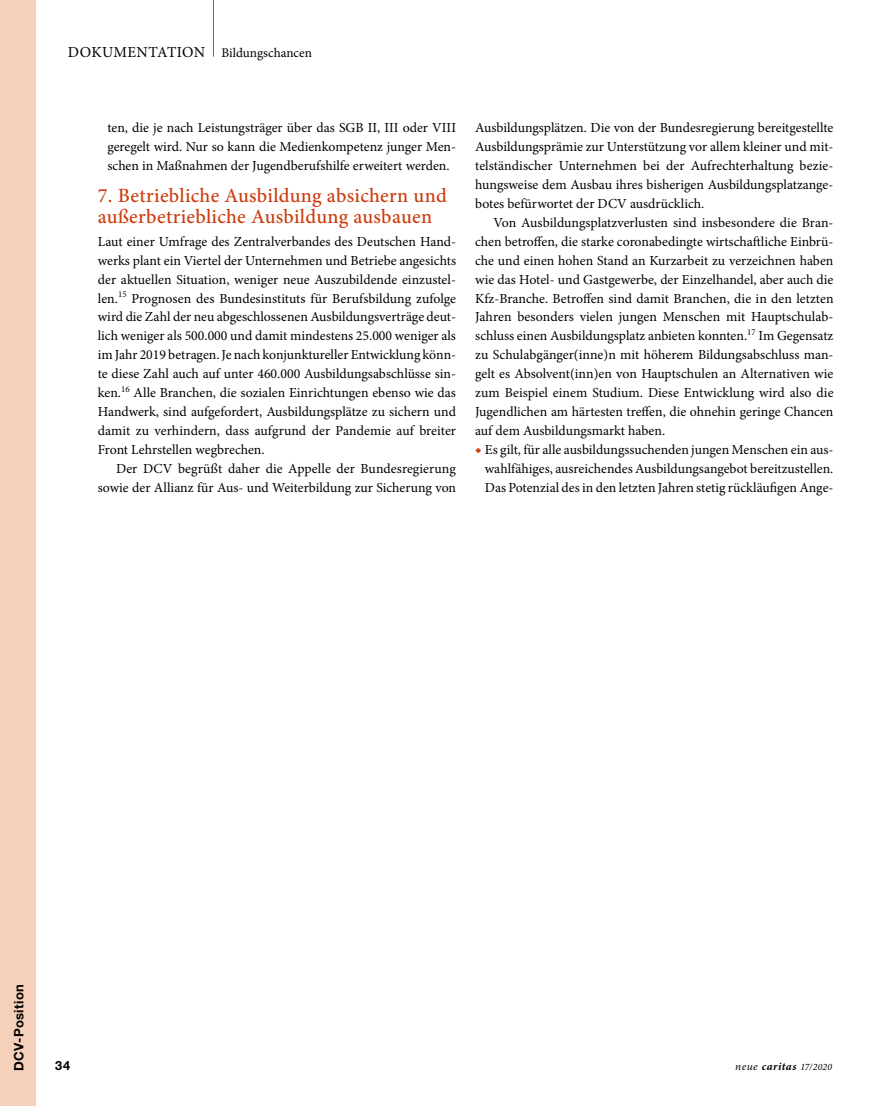
<style>
.page{position:relative;width:893px;height:1106px;background:#fff}
.page>*{position:absolute;margin:0;border:0;box-sizing:border-box;transform-origin:0 0}
.t1{font:500 20.25px/21px "Minion Pro";letter-spacing:.015em;color:#cc3b0c}
.t2{font:13.8px/18.9px "Minion Pro";color:#000;text-align:justify}
.t3{font:13.2px "Minion Pro";color:#000}
.t4{font:700 13.05px "Helvetica Neue LT Std";letter-spacing:.03em;color:#000}
.t5{font:700 12.75px "Helvetica Neue LT Std";color:#000}
.t6{font:italic 700 11.25px "Minion Pro";letter-spacing:.045em;color:#000}
.s1{font-size:15.3px}
.s2{color:#cc3b0c}
.s3{font-weight:400}
.s4{font-weight:400;font-size:9.75px}
</style>
<div class="page">
<div style="left:0;top:0;width:36px;height:1106px;background:#f5d0bb"></div>
<hr style="left:213px;top:0;width:1px;height:57px;background:#cc3b0c">
<p class="t3" style="left:68px;top:43px;width:246px"><span class="s1">DOKUMENTATION</span> Bildungschancen</p>
<p class="t2" style="left:107px;top:119px;width:350px">ten, die je nach Leistungsträger über das SGB II, III oder VIII geregelt wird. Nur so kann die Medienkompetenz junger Men&shy;schen in Maßnahmen der Jugendberufshilfe erweitert werden.</p>
<h1 class="t1" style="left:98px;top:185px;width:350px">7. Betriebliche Ausbildung absichern und außerbetriebliche Ausbildung ausbauen</h1>
<p class="t2" style="left:98px;top:232px;width:360px">Laut einer Umfrage des Zentralverbandes des Deutschen Hand&shy;werks plant ein Viertel der Unternehmen und Betriebe angesichts der aktuellen Situation, weniger neue Auszubildende einzustel&shy;len.<sup>15</sup> Prognosen des Bundesinstituts für Berufsbildung zufolge wird die Zahl der neu abgeschlossenen Ausbildungsverträge deut&shy;lich weniger als 500.000 und damit mindestens 25.000 weniger als im Jahr 2019 betragen. Je nach konjunktureller Entwicklung könn&shy;te diese Zahl auch auf unter 460.000 Ausbildungsabschlüsse sin&shy;ken.<sup>16</sup> Alle Branchen, die sozialen Einrichtungen ebenso wie das Handwerk, sind aufgefordert, Ausbildungsplätze zu sichern und damit zu verhindern, dass aufgrund der Pandemie auf breiter Front Lehrstellen wegbrechen.</p>
<p class="t2" style="left:98px;top:459px;width:360px;text-align:right">Der DCV begrüßt daher die Appelle der Bundesregierung sowie der Allianz für Aus- und Weiterbildung zur Sicherung von</p>
<p class="t2" style="left:475px;top:119px;width:360px">Ausbildungsplätzen. Die von der Bundesregierung bereitgestellte Ausbildungsprämie zur Unterstützung vor allem kleiner und mit&shy;telständischer Unternehmen bei der Aufrechterhaltung bezie&shy;hungsweise dem Ausbau ihres bisherigen Ausbildungsplatzange&shy;botes befürwortet der DCV ausdrücklich.</p>
<p class="t2" style="left:475px;top:213px;width:360px;text-indent:18px">Von Ausbildungsplatzverlusten sind insbesondere die Bran&shy;chen betroffen, die starke coronabedingte wirtschaftliche Einbrü&shy;che und einen hohen Stand an Kurzarbeit zu verzeichnen haben wie das Hotel- und Gastgewerbe, der Einzelhandel, aber auch die Kfz-Branche. Betroffen sind damit Branchen, die in den letzten Jahren besonders vielen jungen Menschen mit Hauptschulab&shy;schluss einen Ausbildungsplatz anbieten konnten.<sup>17</sup> Im Gegensatz zu Schulabgänger(inne)n mit höherem Bildungsabschluss man&shy;gelt es Absolvent(inn)en von Hauptschulen an Alternativen wie zum Beispiel einem Studium. Diese Entwicklung wird also die Jugendlichen am härtesten treffen, die ohnehin geringe Chancen auf dem Ausbildungsmarkt haben.</p>
<p class="t2" style="left:485px;top:440px;width:350px;text-indent:-10px"><span class="s2">◆</span> Es gilt, für alle ausbildungssuchenden jungen Menschen ein aus&shy;wahlfähiges, ausreichendes Ausbildungsangebot bereitzustellen.<br>Das Potenzial des in den letzten Jahren stetig rückläufigen Ange-</p>
<p class="t4" style="left:11px;top:1071px;width:89px;rotate:-90deg">DCV-Position</p>
<p class="t5" style="left:55px;top:1057px;width:16px">34</p>
<p class="t6" style="left:735px;top:1058px;width:98px"><span class="s3">neue</span> caritas <span class="s4">17/2020</span></p>
</div>
